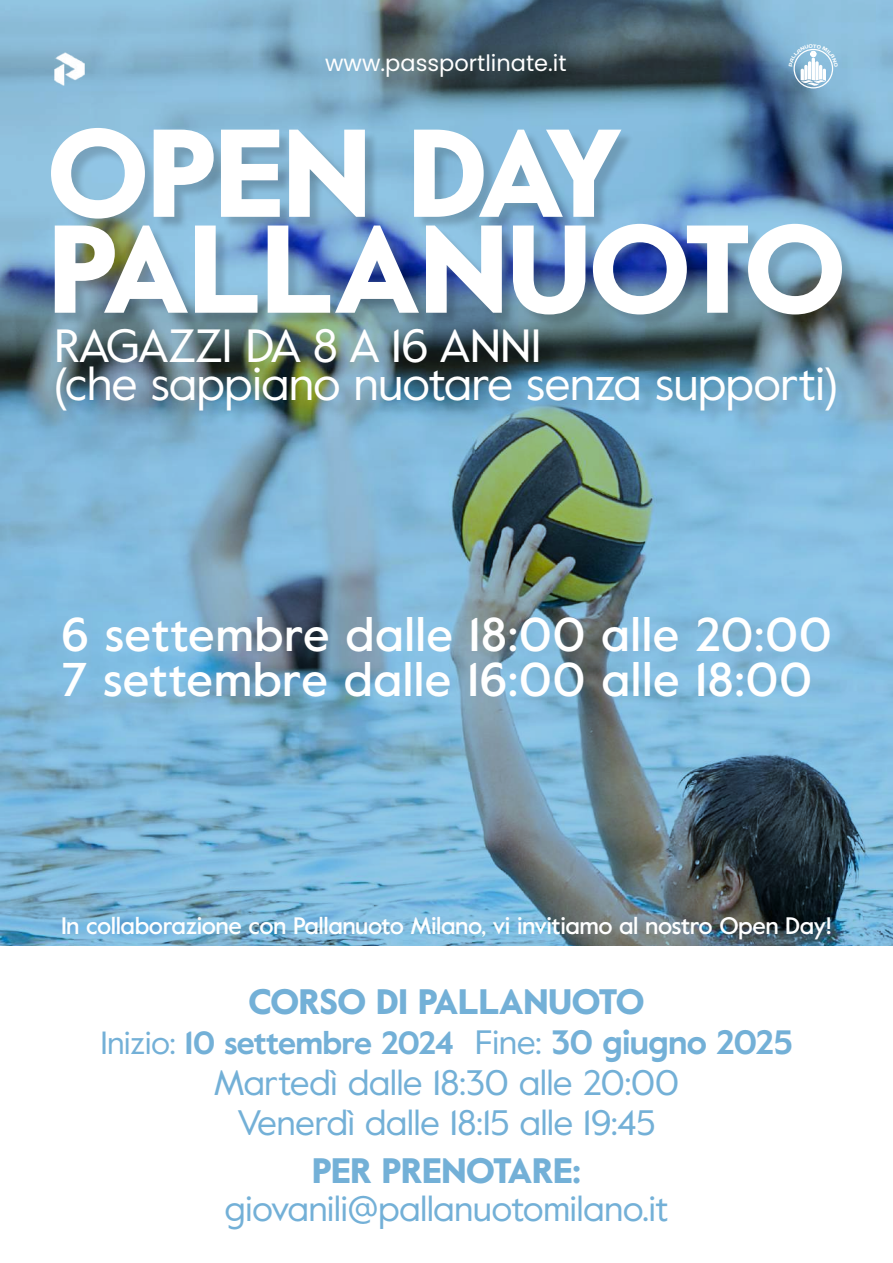
<style>
.page{position:relative;width:893px;height:1263px;background:#fff}
.page>*{position:absolute;margin:0;border:0;box-sizing:border-box;transform-origin:0 0}
.t1{font:900 124.5px/95.8px "Value";letter-spacing:-.02em;color:#fff}
.t2{font:500 47.25px/45px "Value";letter-spacing:.01em;color:#fff}
.t3{font:46.5px/37.5px "Value";letter-spacing:-.02em;color:#fff}
.t4{font:35.25px/40.8px "Value";letter-spacing:-.02em;color:#73b0d7;text-align:center}
.t5{font:900 35.25px "Value";letter-spacing:-.02em;color:#73b0d7}
.t6{font:700 32.1px "Value";letter-spacing:-.02em;color:#73b0d7}
.t7{font:500 23.85px "Value";letter-spacing:-.02em;color:#fff}
.t8{font:22.5px "Poppins";color:#fff}
.s1{font-weight:400}
.s2{font-weight:400;font-size:33.75px}
.s3{font-size:33.75px}
</style>
<div class="page">
<img style="left:0;top:0;width:893px;height:946px">
<div style="left:53px;top:130px;width:803px;height:198px;background:#000;opacity:.17"></div>
<div style="left:58px;top:332px;width:796px;height:96px;background:#000;opacity:.17"></div>
<img style="left:54px;top:52px;width:31px;height:33px">
<div style="left:793px;top:49px;width:40px;height:39px;border:1px solid #fff;border-radius:50%"></div>
<svg style="left:789px;top:44px;width:49px;height:43px"></svg>
<p class="t8" style="left:325px;top:50px;width:243px">www.passportlinate.it</p>
<h1 class="t1" style="left:47px;top:126px;width:800px">OPEN DAY<br>PALLANUOTO</h1>
<h3 class="t3" style="left:54px;top:326px;width:785px">RAGAZZI DA 8 A 16 ANNI<br>(che sappiano nuotare senza supporti)</h3>
<h2 class="t2" style="left:61px;top:612px;width:773px">6 settembre dalle 18:00 alle 20:00<br>7 settembre dalle 16:00 alle 18:00</h2>
<p class="t7" style="left:61px;top:909px;width:773px">In collaborazione con Pallanuoto Milano, vi invitiamo al nostro Open Day!</p>
<p class="t5" style="left:249px;top:977px;width:397px">CORSO DI PALLANUOTO</p>
<p class="t6" style="left:100px;top:1020px;width:694px"><span class="s1">Inizio:</span> 10 settembre 2024 <span class="s2">Fine:</span> <span class="s3">30 giugno 2025</span></p>
<p class="t4" style="left:214px;top:1061px;width:467px">Martedì dalle 18:30 alle 20:00<br>Venerdì dalle 18:15 alle 19:45</p>
<p class="t5" style="left:312px;top:1146px;width:271px">PER PRENOTARE:</p>
<p class="t4" style="left:224px;top:1187px;width:446px">giovanili@pallanuotomilano.it</p>
</div>
